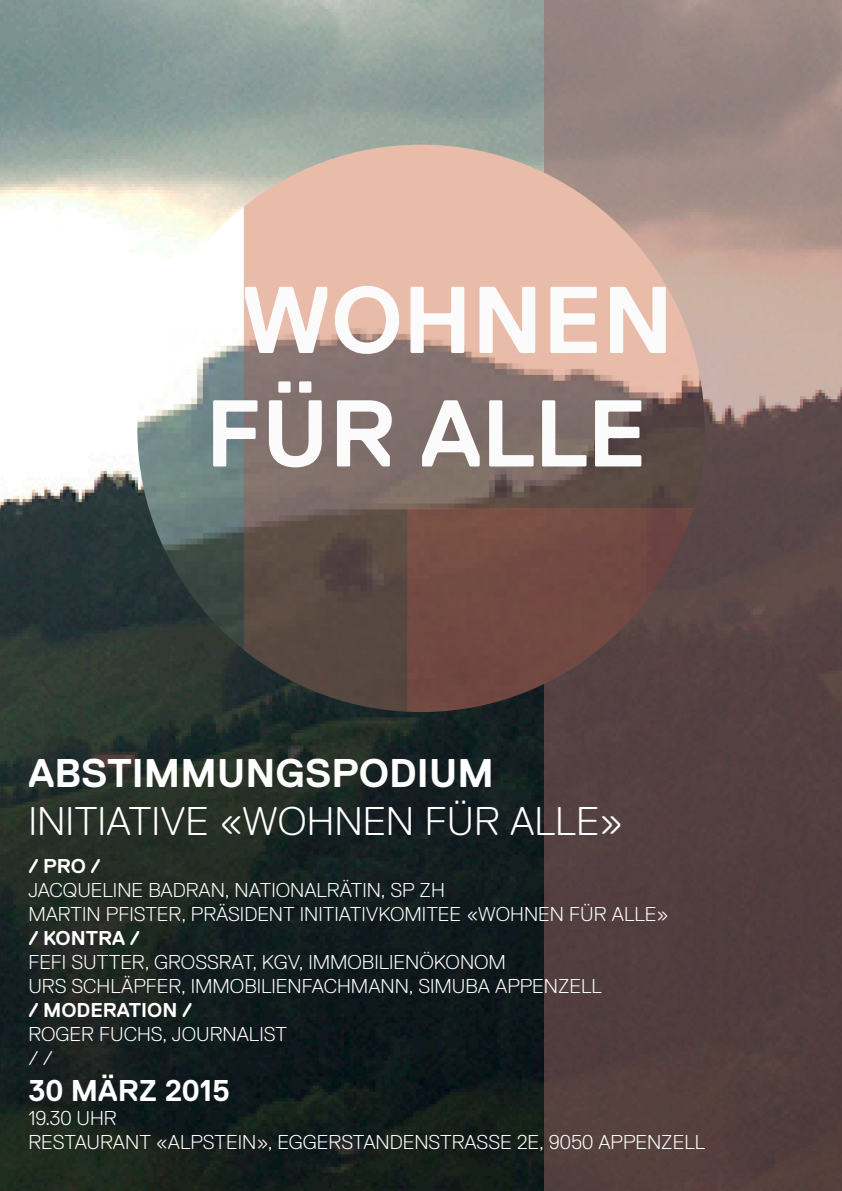
<style>
.page{position:relative;width:842px;height:1191px;background:#fff}
.page>*{position:absolute;margin:0;border:0;box-sizing:border-box;transform-origin:0 0}
.t1{font:700 94.5px/113.4px "SP Replica";color:#fbfbfc;text-align:center}
.t2{font:300 40px "SP Replica";color:#fff}
.t3{font:700 40px "SP Replica";color:#fff}
.t4{font:700 30px "SP Replica";color:#fff}
.t5{font:300 20px "SP Replica";color:#fff}
.t6{font:700 20px "SP Replica";color:#fff}
</style>
<div class="page">
<img style="left:0;top:0;width:544px;height:1191px">
<svg style="left:544px;top:0;width:298px;height:1191px;background:#6f5a58"></svg>
<img style="left:137px;top:145px;width:568px;height:567px;border-radius:284px">
<p class="t1" style="left:206px;top:264px;width:469px">WOHNEN<br>FÜR ALLE</p>
<p class="t3" style="left:28px;top:751px;width:467px">ABSTIMMUNGSPODIUM</p>
<p class="t2" style="left:28px;top:799px;width:597px">INITIATIVE «WOHNEN FÜR ALLE»</p>
<p class="t6" style="left:28px;top:855px;width:74px">/ PRO /</p>
<p class="t5" style="left:28px;top:879px;width:418px">JACQUELINE BADRAN, NATIONALRÄTIN, SP ZH</p>
<p class="t5" style="left:28px;top:903px;width:642px">MARTIN PFISTER, PRÄSIDENT INITIATIVKOMITEE «WOHNEN FÜR ALLE»</p>
<p class="t6" style="left:28px;top:927px;width:113px">/ KONTRA /</p>
<p class="t5" style="left:28px;top:951px;width:479px">FEFI SUTTER, GROSSRAT, KGV, IMMOBILIENÖKONOM</p>
<p class="t5" style="left:28px;top:975px;width:575px">URS SCHLÄPFER, IMMOBILIENFACHMANN, SIMUBA APPENZELL</p>
<p class="t6" style="left:28px;top:999px;width:165px">/ MODERATION /</p>
<p class="t5" style="left:28px;top:1023px;width:260px">ROGER FUCHS, JOURNALIST</p>
<p class="t5" style="left:28px;top:1047px;width:26px">/ /</p>
<p class="t4" style="left:28px;top:1074px;width:203px">30 MÄRZ 2015</p>
<p class="t5" style="left:28px;top:1107px;width:90px">19.30 UHR</p>
<p class="t5" style="left:28px;top:1131px;width:678px">RESTAURANT «ALPSTEIN», EGGERSTANDENSTRASSE 2E, 9050 APPENZELL</p>
</div>
